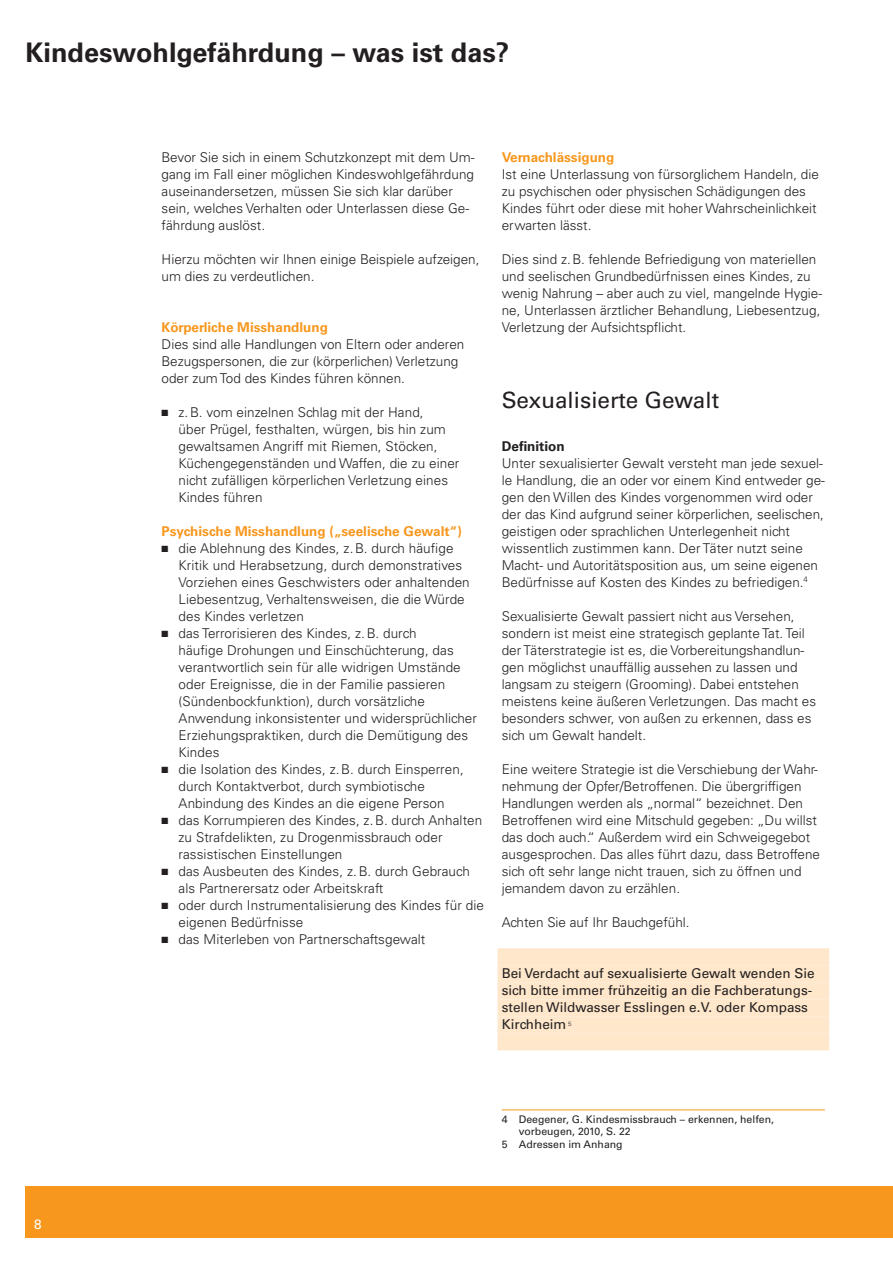
<style>
.page{position:relative;width:893px;height:1263px;background:#fff}
.page>*{position:absolute;margin:0;border:0;box-sizing:border-box;transform-origin:0 0}
.t1{font:700 27px "Univers LT Std";color:#231f20}
.t2{font:22.5px "Univers LT Std";color:#231f20}
.t3{font:300 13.5px/17px "Univers LT Std";color:#231f20}
.t4{font:13.5px/17px "Univers LT Std";color:#231f20}
.t5{font:700 13.5px "Univers LT Std";color:#f7971d}
.t6{font:700 13.5px "Univers LT Std";color:#231f20}
.t7{font:13.5px "Univers LT Std";color:#fff}
.t8{font:10.5px "Univers LT Std";color:#231f20}
.t9{font:9px "Zapf Dingbats ITC";color:#231f20}
</style>
<div class="page">
<div style="left:26px;top:1186px;width:867px;height:51px;background:#f7971d"></div>
<div style="left:497px;top:948px;width:332px;height:17px;background:#fee7cb"></div>
<div style="left:497px;top:965px;width:332px;height:17px;background:#fee7cb"></div>
<div style="left:497px;top:982px;width:332px;height:17px;background:#fee7cb"></div>
<div style="left:497px;top:999px;width:332px;height:17px;background:#fee7cb"></div>
<div style="left:497px;top:1016px;width:332px;height:17px;background:#fee7cb"></div>
<div style="left:497px;top:1033px;width:332px;height:17px;background:#fee7cb"></div>
<hr style="left:502px;top:1109px;width:323px;height:1px;background:#f7971d">
<h1 class="t1" style="left:26px;top:37px;width:485px">Kindeswohlgefährdung – was ist das?</h1>
<p class="t7" style="left:34px;top:1216px;width:9px">8</p>
<p class="t3" style="left:162px;top:148px;width:315px">Bevor Sie sich in einem Schutzkonzept mit dem Um&shy;gang im Fall einer möglichen Kindeswohlgefährdung auseinandersetzen, müssen Sie sich klar darüber sein, welches Verhalten oder Unterlassen diese Ge&shy;fährdung auslöst.</p>
<p class="t3" style="left:162px;top:250px;width:319px">Hierzu möchten wir Ihnen einige Beispiele aufzeigen, um dies zu verdeutlichen.</p>
<p class="t5" style="left:162px;top:319px;width:168px">Körperliche Misshandlung</p>
<p class="t3" style="left:162px;top:335px;width:304px">Dies sind alle Handlungen von Eltern oder anderen<br>Bezugspersonen, die zur (körperlichen) Verletzung oder zum Tod des Kindes führen können.</p>
<p class="t9" style="left:168px;top:408px;width:4px">■</p>
<p class="t3" style="left:179px;top:403px;width:282px;text-indent:-17px">■ z.B. vom einzelnen Schlag mit der Hand,<br>über Prügel, festhalten, würgen, bis hin zum gewaltsamen Angriff mit Riemen, Stöcken, Küchengegenständen und Waffen, die zu einer nicht zufälligen körperlichen Verletzung eines Kindes führen</p>
<p class="t5" style="left:162px;top:523px;width:302px">Psychische Misshandlung („seelische Gewalt“)</p>
<p class="t9" style="left:168px;top:544px;width:4px">■</p>
<p class="t3" style="left:179px;top:540px;width:293px;text-indent:-17px">■ die Ablehnung des Kindes, z.B. durch häufige Kritik und Herabsetzung, durch demonstratives Vorziehen eines Geschwisters oder anhaltenden Liebesentzug, Verhaltensweisen, die die Würde des Kindes verletzen</p>
<p class="t9" style="left:168px;top:629px;width:4px">■</p>
<p class="t3" style="left:179px;top:625px;width:300px;text-indent:-17px">■ das Terrorisieren des Kindes, z.B. durch<br>häufige Drohungen und Einschüchterung, das verantwortlich sein für alle widrigen Umstände oder Ereignisse, die in der Familie passieren (Sündenbockfunktion), durch vorsätzliche Anwendung inkonsistenter und widersprüchlicher Erziehungspraktiken, durch die Demütigung des Kindes</p>
<p class="t9" style="left:168px;top:765px;width:4px">■</p>
<p class="t3" style="left:179px;top:761px;width:287px;text-indent:-17px">■ die Isolation des Kindes, z.B. durch Einsperren, durch Kontaktverbot, durch symbiotische<br>Anbindung des Kindes an die eigene Person</p>
<p class="t9" style="left:168px;top:816px;width:4px">■</p>
<p class="t3" style="left:179px;top:812px;width:305px;text-indent:-17px">■ das Korrumpieren des Kindes, z.B. durch Anhalten zu Strafdelikten, zu Drogenmissbrauch oder rassistischen Einstellungen</p>
<p class="t9" style="left:168px;top:867px;width:4px">■</p>
<p class="t3" style="left:179px;top:863px;width:293px;text-indent:-17px">■ das Ausbeuten des Kindes, z.B. durch Gebrauch als Partnerersatz oder Arbeitskraft</p>
<p class="t9" style="left:168px;top:901px;width:4px">■</p>
<p class="t3" style="left:179px;top:897px;width:307px;text-indent:-17px">■ oder durch Instrumentalisierung des Kindes für die eigenen Bedürfnisse</p>
<p class="t9" style="left:168px;top:935px;width:4px">■</p>
<p class="t3" style="left:162px;top:931px;width:265px">■ das Miterleben von Partnerschaftsgewalt</p>
<p class="t5" style="left:502px;top:149px;width:114px">Vernachlässigung</p>
<p class="t3" style="left:502px;top:165px;width:319px">Ist eine Unterlassung von fürsorglichem Handeln, die zu psychischen oder physischen Schädigungen des Kindes führt oder diese mit hoher Wahrscheinlichkeit erwarten lässt.</p>
<p class="t3" style="left:502px;top:250px;width:322px">Dies sind z.B. fehlende Befriedigung von materiellen und seelischen Grundbedürfnissen eines Kindes, zu wenig Nahrung – aber auch zu viel, mangelnde Hygie&shy;ne, Unterlassen ärztlicher Behandlung, Liebesentzug, Verletzung der Aufsichtspflicht.</p>
<h2 class="t2" style="left:502px;top:387px;width:219px">Sexualisierte Gewalt</h2>
<p class="t6" style="left:502px;top:438px;width:65px">Definition</p>
<p class="t3" style="left:502px;top:454px;width:325px">Unter sexualisierter Gewalt versteht man jede sexuel&shy;le Handlung, die an oder vor einem Kind entweder ge&shy;gen den Willen des Kindes vorgenommen wird oder der das Kind aufgrund seiner körperlichen, seelischen, geistigen oder sprachlichen Unterlegenheit nicht wissentlich zustimmen kann. Der Täter nutzt seine Macht- und Autoritätsposition aus, um seine eigenen Bedürfnisse auf Kosten des Kindes zu befriedigen.<sup>4</sup></p>
<p class="t3" style="left:502px;top:608px;width:316px">Sexualisierte Gewalt passiert nicht aus Versehen, sondern ist meist eine strategisch geplante Tat. Teil der Täterstrategie ist es, die Vorbereitungshandlun&shy;gen möglichst unauffällig aussehen zu lassen und langsam zu steigern (Grooming). Dabei entstehen meistens keine äußeren Verletzungen. Das macht es besonders schwer, von außen zu erkennen, dass es sich um Gewalt handelt.</p>
<p class="t3" style="left:502px;top:761px;width:320px">Eine weitere Strategie ist die Verschiebung der Wahr&shy;nehmung der Opfer/Betroffenen. Die übergriffigen Handlungen werden als „normal“ bezeichnet. Den Betroffenen wird eine Mitschuld gegeben: „Du willst das doch auch.“ Außerdem wird ein Schweigegebot ausgesprochen. Das alles führt dazu, dass Betroffene sich oft sehr lange nicht trauen, sich zu öffnen und jemandem davon zu erzählen.</p>
<p class="t3" style="left:502px;top:914px;width:189px">Achten Sie auf Ihr Bauchgefühl.</p>
<p class="t4" style="left:502px;top:965px;width:314px">Bei Verdacht auf sexualisierte Gewalt wenden Sie sich bitte immer frühzeitig an die Fachberatungs&shy;stellen Wildwasser Esslingen e.V. oder Kompass Kirchheim <sup>5</sup></p>
<p class="t8" style="left:502px;top:1113px;width:274px">4 Deegener, G. Kindesmissbrauch – erkennen, helfen,</p>
<p class="t8" style="left:519px;top:1125px;width:113px">vorbeugen, 2010, S. 22</p>
<p class="t8" style="left:502px;top:1138px;width:122px">5 Adressen im Anhang</p>
</div>
